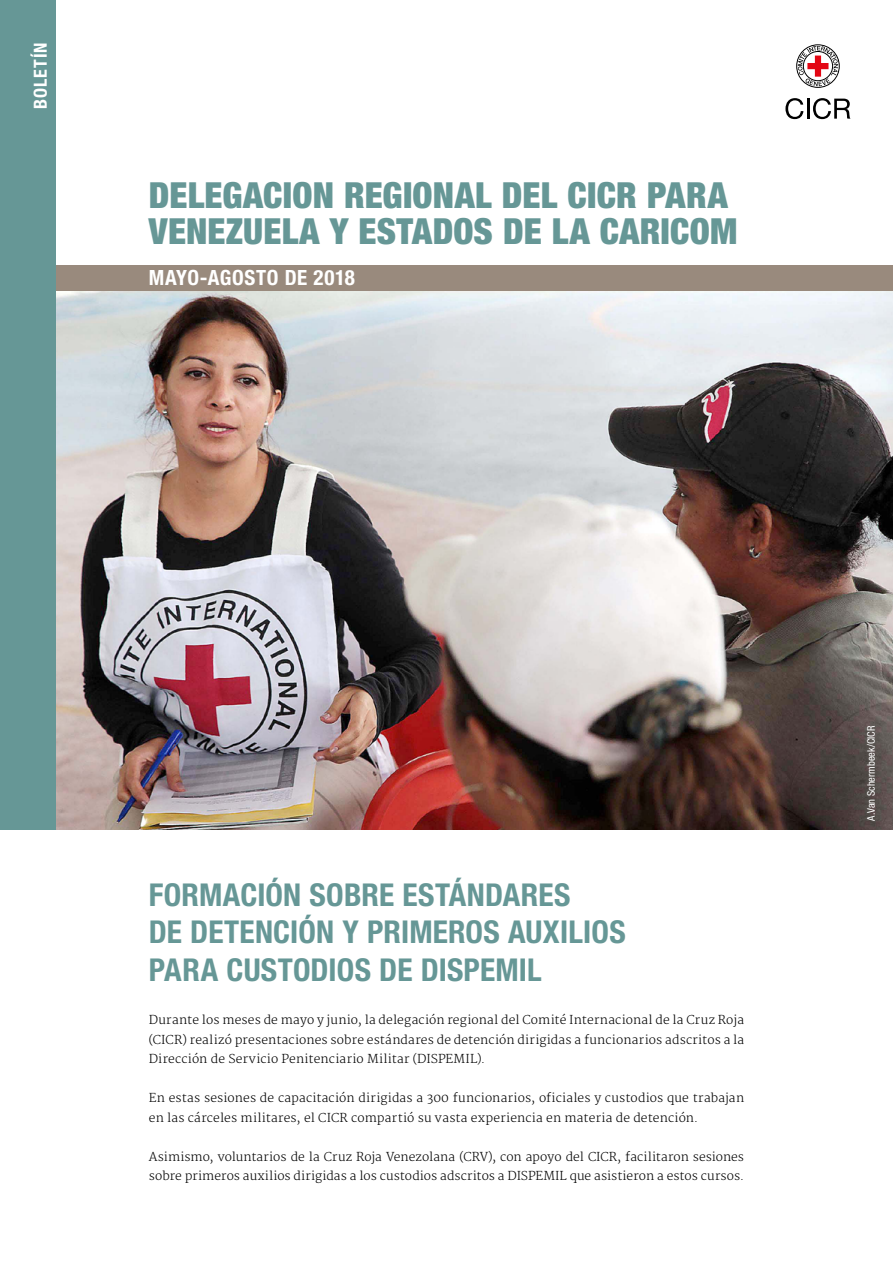
<style>
.page{position:relative;width:893px;height:1263px;background:#fff}
.page>*{position:absolute;margin:0;border:0;box-sizing:border-box;transform-origin:0 0}
.t1{font:900 condensed 36px/36px "Helvetica Neue LT Std";letter-spacing:.005em;color:#669796}
.t2{font:700 condensed 31.5px/37.5px "Helvetica Neue LT Std";letter-spacing:.005em;color:#669796}
.t3{font:700 condensed 21px "Helvetica Neue LT Std";letter-spacing:.03em;color:#fff}
.t4{font:700 condensed 18px "Helvetica Neue LT Std";letter-spacing:.05em;color:#fff}
.t5{font:300 12px/19.5px "Merriweather";letter-spacing:.01em;color:#000}
.t6{font:condensed 10.5px "Helvetica Neue LT Std";color:#fff}
</style>
<div class="page">
<img style="left:55px;top:290px;width:838px;height:539px">
<div style="left:0;top:265px;width:893px;height:25px;background:#998a7d"></div>
<div style="left:796px;top:44px;width:44px;height:44px;border:1px solid #000;border-radius:50%"></div>
<svg style="left:798px;top:46px;width:40px;height:40px"></svg>
<svg style="left:785px;top:98px;width:18px;height:21px"></svg>
<hr style="left:807px;top:99px;width:2px;height:20px;background:#000">
<svg style="left:813px;top:98px;width:37px;height:21px"></svg>
<div style="left:0;top:0;width:55px;height:829px;background:#669796"></div>
<h3 class="t4" style="left:29px;top:109px;width:68px;rotate:-90deg">BOLETÍN</h3>
<h1 class="t1" style="left:149px;top:177px;width:590px">DELEGACION REGIONAL DEL CICR PARA<br>VENEZUELA Y ESTADOS DE LA CARICOM</h1>
<h3 class="t3" style="left:149px;top:265px;width:208px">MAYO-AGOSTO DE 2018</h3>
<h2 class="t2" style="left:149px;top:875px;width:478px">FORMACIÓN SOBRE ESTÁNDARES<br>DE DETENCIÓN Y PRIMEROS AUXILIOS<br>PARA CUSTODIOS DE DISPEMIL</h2>
<p class="t5" style="left:149px;top:1011px;width:597px;text-align:justify">Durante los meses de mayo y junio, la delegación regional del Comité Internacional de la Cruz Roja (CICR) realizó presentaciones sobre estándares de detención dirigidas a funcionarios adscritos a la Dirección de Servicio Penitenciario Militar (DISPEMIL).</p>
<p class="t5" style="left:149px;top:1089px;width:597px">En estas sesiones de capacitación dirigidas a 300 funcionarios, oficiales y custodios que trabajan en las cárceles militares, el CICR compartió su vasta experiencia en materia de detención.</p>
<p class="t5" style="left:149px;top:1147px;width:597px">Asimismo, voluntarios de la Cruz Roja Venezolana (CRV), con apoyo del CICR, facilitaron sesiones sobre primeros auxilios dirigidas a los custodios adscritos a DISPEMIL que asistieron a estos cursos.</p>
<p class="t6" style="left:865px;top:821px;width:96px;rotate:-90deg">A.Van Schermbeek/CICR</p>
</div>
